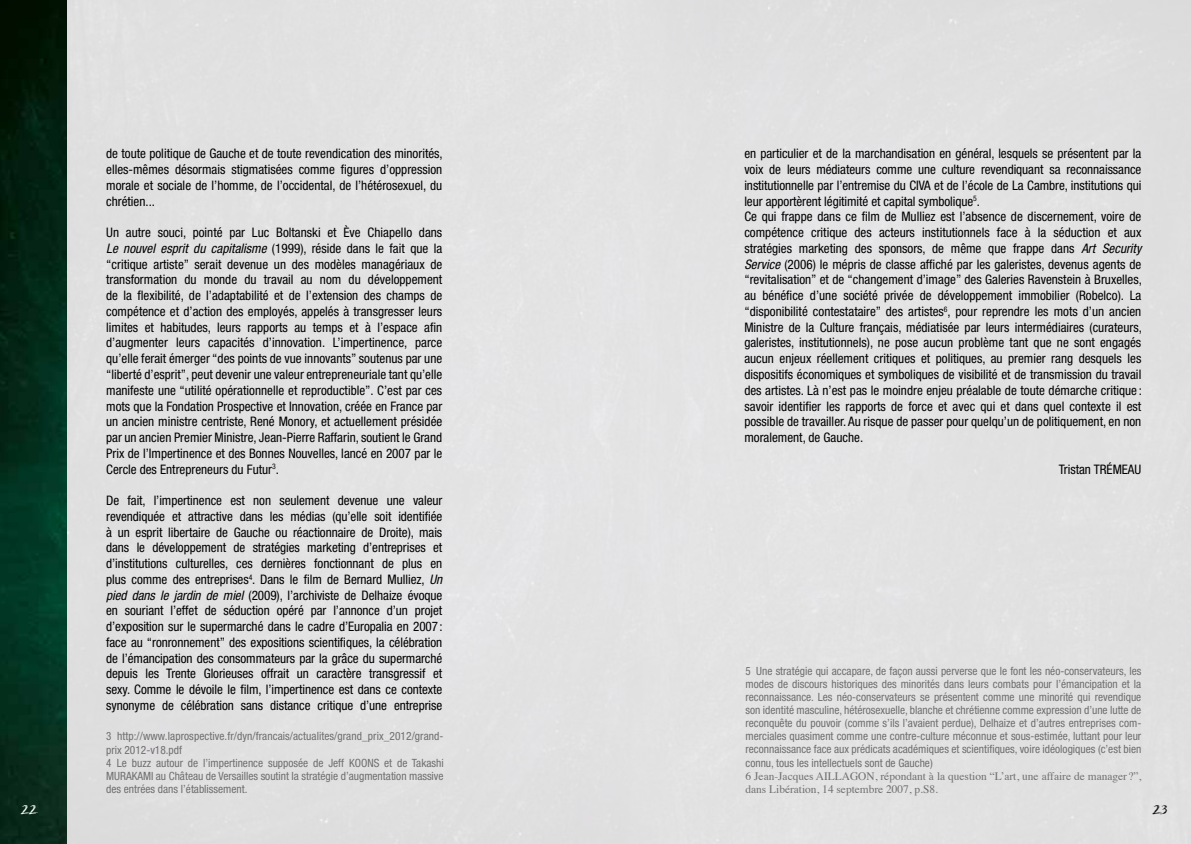
<style>
.page{position:relative;width:1191px;height:844px;background:#fff}
.page>*{position:absolute;margin:0;border:0;box-sizing:border-box;transform-origin:0 0}
.t1{font:condensed 13.12px/15.8px "Helvetica Neue LT Std";color:#000;text-align:justify}
.t2{font:13.12px "Acacia 23";color:#000;scale:.96 1}
.t3{font:13.12px "Acacia 23";color:#fff;scale:.96 1}
.t4{font:condensed 11.38px/13.1px "Helvetica Neue LT Std";color:#706f6f;text-align:justify;scale:.96 1}
.t5{font:11.38px/13.1px "Times";color:#706f6f}
.s1{font-style:italic}
</style>
<div class="page">
<img style="left:0;top:0;width:67px;height:843px">
<p class="t3" style="left:22px;top:802px;width:17px">22</p>
<p class="t1" style="left:106px;top:146px;width:338px">de toute politique de Gauche et de toute revendication des minorités, elles-mêmes désormais stigmatisées comme figures d’oppression morale et sociale de l’homme, de l’occidental, de l’hétérosexuel, du chrétien...</p>
<p class="t1" style="left:106px;top:224px;width:338px">Un autre souci, pointé par Luc Boltanski et Ève Chiapello dans <span class="s1">Le nouvel esprit du capitalisme</span> (1999), réside dans le fait que la “critique artiste” serait devenue un des modèles managériaux de transformation du monde du travail au nom du développement de la flexibilité, de l’adaptabilité et de l’extension des champs de compétence et d’action des employés, appelés à transgresser leurs limites et habitudes, leurs rapports au temps et à l’espace afin d’augmenter leurs capacités d’innovation. L’impertinence, parce qu’elle ferait émerger “des points de vue innovants” soutenus par une “liberté d’esprit”, peut devenir une valeur entrepreneuriale tant qu’elle manifeste une “utilité opérationnelle et reproductible”. C’est par ces mots que la Fondation Prospective et Innovation, créée en France par un ancien ministre centriste, René Monory, et actuellement présidée par un ancien Premier Ministre, Jean-Pierre Raffarin, soutient le Grand Prix de l’Impertinence et des Bonnes Nouvelles, lancé en 2007 par le Cercle des Entrepreneurs du Futur<sup>3</sup>.</p>
<p class="t1" style="left:106px;top:492px;width:338px">De fait, l’impertinence est non seulement devenue une valeur revendiquée et attractive dans les médias (qu’elle soit identifiée à un esprit libertaire de Gauche ou réactionnaire de Droite), mais dans le développement de stratégies marketing d’entreprises et d’institutions culturelles, ces dernières fonctionnant de plus en plus comme des entreprises<sup>4</sup>. Dans le film de Bernard Mulliez, <span class="s1">Un pied dans le jardin de miel</span> (2009), l’archiviste de Delhaize évoque en souriant l’effet de séduction opéré par l’annonce d’un projet d’exposition sur le supermarché dans le cadre d’Europalia en 2007: face au “ronronnement” des expositions scientifiques, la célébration de l’émancipation des consommateurs par la grâce du supermarché depuis les Trente Glorieuses offrait un caractère transgressif et sexy. Comme le dévoile le film, l’impertinence est dans ce contexte synonyme de célébration sans distance critique d’une entreprise</p>
<p class="t4" style="left:106px;top:729px;width:353px;text-align:left">3 http://www.laprospective.fr/dyn/francais/actualites/grand_prix_2012/grand&shy;prix 2012-v18.pdf<br>4 Le buzz autour de l’impertinence supposée de Jeff Koons et de Takashi Murakami au Château de Versailles soutint la stratégie d’augmentation massive des entrées dans l’établissement.</p>
<p class="t1" style="left:744px;top:146px;width:399px;text-align:left">en particulier et de la marchandisation en général, lesquels se présentent par la voix de leurs médiateurs comme une culture revendiquant sa reconnaissance institutionnelle par l’entremise du CIVA et de l’école de La Cambre, institutions qui leur apportèrent légitimité et capital symbolique<sup>5</sup>.<br>Ce qui frappe dans ce film de Mulliez est l’absence de discernement, voire de compétence critique des acteurs institutionnels face à la séduction et aux stratégies marketing des sponsors, de même que frappe dans <span class="s1">Art Security Service</span> (2006) le mépris de classe affiché par les galeristes, devenus agents de “revitalisation” et de “changement d’image” des Galeries Ravenstein à Bruxelles, au bénéfice d’une société privée de développement immobilier (Robelco). La “disponibilité contestataire” des artistes<sup>6</sup>, pour reprendre les mots d’un ancien Ministre de la Culture français, médiatisée par leurs intermédiaires (curateurs, galeristes, institutionnels), ne pose aucun problème tant que ne sont engagés aucun enjeux réellement critiques et politiques, au premier rang desquels les dispositifs économiques et symboliques de visibilité et de transmission du travail des artistes. Là n’est pas le moindre enjeu préalable de toute démarche critique : savoir identifier les rapports de force et avec qui et dans quel contexte il est possible de travailler. Au risque de passer pour quelqu’un de politiquement, en non moralement, de Gauche.</p>
<p class="t1" style="left:1058px;top:461px;width:84px">Tristan Trémeau</p>
<p class="t4" style="left:745px;top:663px;width:414px">5 Une stratégie qui accapare, de façon aussi perverse que le font les néo-conservateurs, les modes de discours historiques des minorités dans leurs combats pour l’émancipation et la reconnaissance. Les néo-conservateurs se présentent comme une minorité qui revendique son identité masculine, hétérosexuelle, blanche et chrétienne comme expression d’une lutte de reconquête du pouvoir (comme s’ils l’avaient perdue), Delhaize et d’autres entreprises com&shy;merciales quasiment comme une contre-culture méconnue et sous-estimée, luttant pour leur reconnaissance face aux prédicats académiques et scientifiques, voire idéologiques (c’est bien connu, tous les intellectuels sont de Gauche)</p>
<p class="t5" style="left:745px;top:768px;width:397px">6 Jean-Jacques Aillagon, répondant à la question “L’art, une affaire de manager ?”, dans Libération, 14 septembre 2007, p.S8.</p>
<p class="t2" style="left:1153px;top:802px;width:16px">23</p>
</div>
